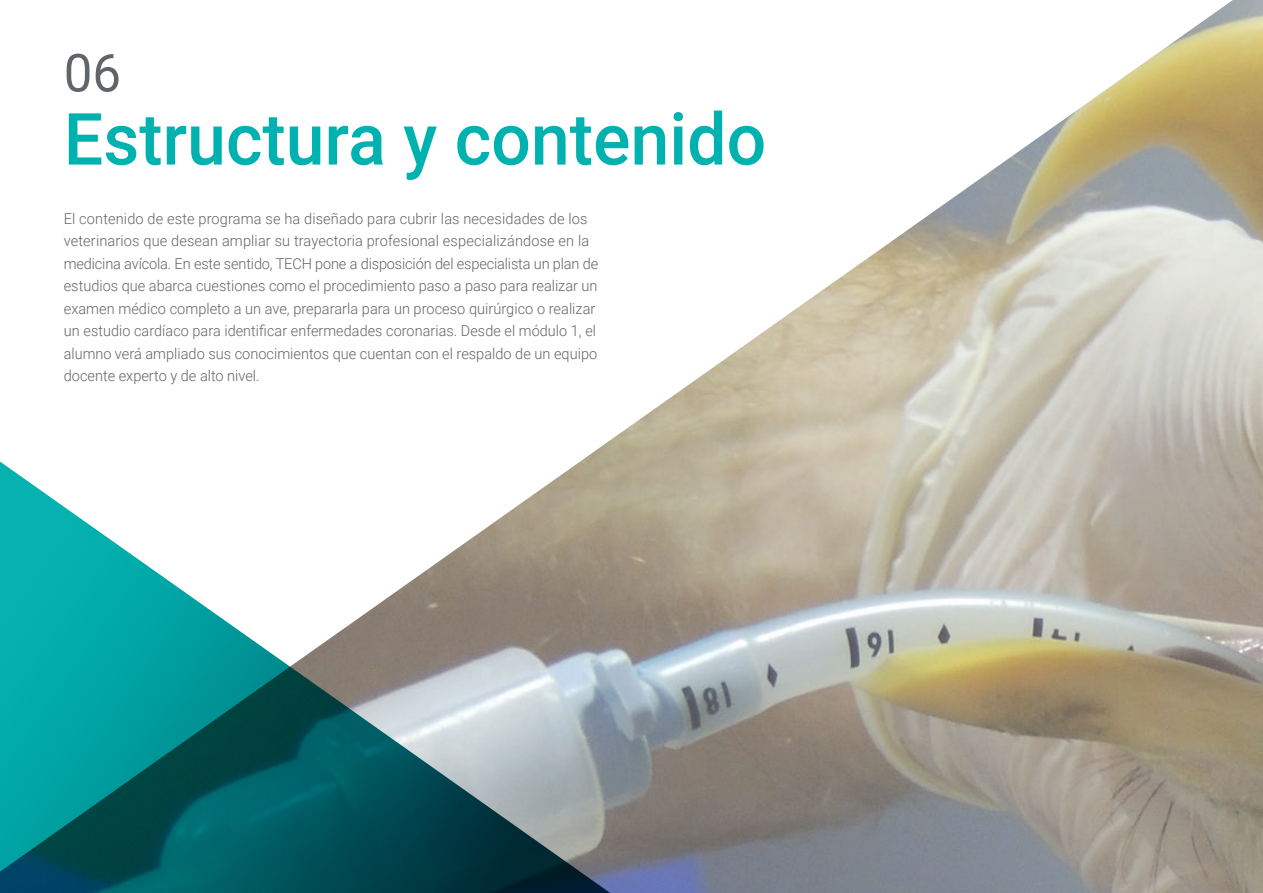
<style>
.page{position:relative;width:1263px;height:893px;background:#fff}
.page>*{position:absolute;margin:0;border:0;box-sizing:border-box;transform-origin:0 0}
.t1{font:500 72px "Roboto";color:#00b2af}
.t2{font:52.5px "Roboto";color:#61646a}
.t3{font:300 15px/22.5px "Roboto";color:#61646a}
</style>
<div class="page">
<img style="left:602px;top:0;width:661px;height:893px">
<svg style="left:0;top:446px;width:640px;height:447px"></svg>
<h2 class="t2" style="left:64px;top:36px;width:59px">06</h2>
<h1 class="t1" style="left:64px;top:89px;width:704px">Estructura y contenido</h1>
<p class="t3" style="left:64px;top:207px;width:536px">El contenido de este programa se ha diseñado para cubrir las necesidades de los veterinarios que desean ampliar su trayectoria profesional especializándose en la medicina avícola. En este sentido, TECH pone a disposición del especialista un plan de estudios que abarca cuestiones como el procedimiento paso a paso para realizar un examen médico completo a un ave, prepararla para un proceso quirúrgico o realizar un estudio cardíaco para identificar enfermedades coronarias. Desde el módulo 1, el alumno verá ampliado sus conocimientos que cuentan con el respaldo de un equipo docente experto y de alto nivel.</p>
</div>
